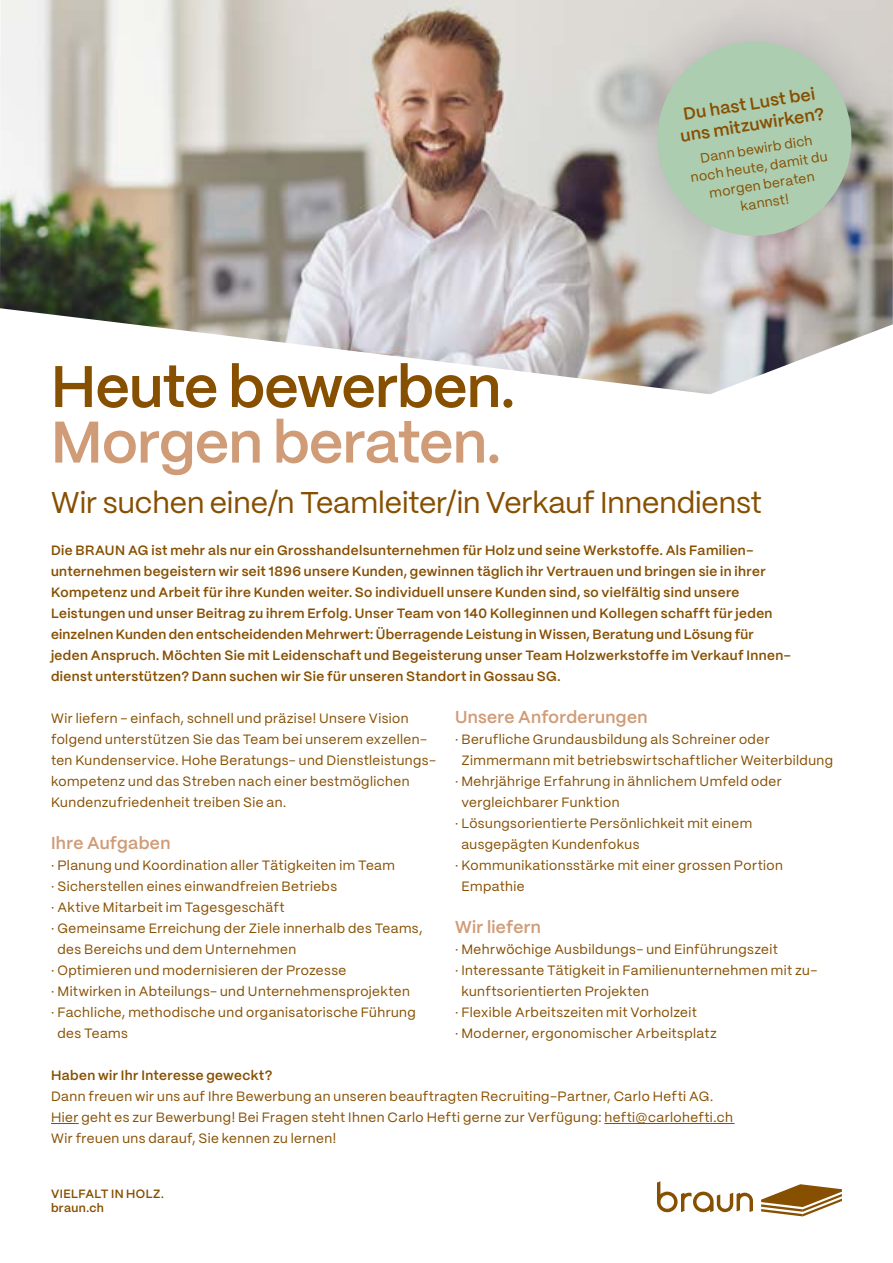
<style>
.page{position:relative;width:893px;height:1263px;background:#fff}
.page>*{position:absolute;margin:0;border:0;box-sizing:border-box;transform-origin:0 0}
.t1{font:600 58.5px "PP Mori";letter-spacing:-.01em;color:#874f00}
.t2{font:600 58.5px "PP Mori";letter-spacing:-.01em;color:#d09c78}
.t3{font:30px "PP Mori";letter-spacing:-.005em;color:#874f00}
.t4{font:600 17.25px "PP Mori";letter-spacing:.02em;color:#d09c78}
.t5{font:600 17.25px/21px "PP Mori";color:#874f00;text-align:center}
.t6{font:13.5px/21px "PP Mori";letter-spacing:.03em;color:#874f00}
.t7{font:600 13.5px/21px "PP Mori";letter-spacing:.03em;color:#874f00}
.t8{font:600 12px/14.2px "PP Mori";letter-spacing:.035em;color:#874f00}
</style>
<div class="page">
<svg style="left:657px;top:1181px;width:96px;height:31px"></svg>
<svg style="left:761px;top:1184px;width:81px;height:32px"></svg>
<img style="left:0;top:0;width:893px;height:394px">
<svg style="left:591px;top:0;width:302px;height:303px;background:#bdb7b2"></svg>
<svg style="left:650px;top:35px;width:209px;height:208px;background:#b2c8b3"></svg>
<svg style="left:51px;top:1123px;width:28px;height:1px"></svg>
<hr style="left:604px;top:1123px;width:130px;height:1px;background:#874f00">
<p class="t5" style="left:675px;top:104px;width:147px;rotate:-9deg">Du hast Lust bei uns mitzuwirken?</p>
<p class="t6" style="left:686px;top:150px;width:140px;line-height:18px;text-align:center;rotate:-9deg">Dann bewirb dich noch heute, damit du morgen beraten kannst!</p>
<h1 class="t1" style="left:51px;top:336px;width:465px">Heute bewerben.</h1>
<h1 class="t2" style="left:51px;top:391px;width:451px">Morgen beraten.</h1>
<h2 class="t3" style="left:51px;top:477px;width:713px">Wir suchen eine/n Teamleiter/in Verkauf Innendienst</h2>
<p class="t7" style="left:51px;top:539px;width:741px">Die BRAUN AG ist mehr als nur ein Grosshandelsunternehmen für Holz und seine Werkstoffe. Als Familien&shy;unternehmen begeistern wir seit 1896 unsere Kunden, gewinnen täglich ihr Vertrauen und bringen sie in ihrer Kompetenz und Arbeit für ihre Kunden weiter. So individuell unsere Kunden sind, so vielfältig sind unsere Leistungen und unser Beitrag zu ihrem Erfolg. Unser Team von 140 Kolleginnen und Kollegen schafft für jeden einzelnen Kunden den entscheidenden Mehrwert: Überragende Leistung in Wissen, Beratung und Lösung für jeden Anspruch. Möchten Sie mit Leidenschaft und Begeisterung unser Team Holzwerkstoffe im Verkauf Innen&shy;dienst unterstützen? Dann suchen wir Sie für unseren Standort in Gossau SG.</p>
<p class="t6" style="left:51px;top:707px;width:386px">Wir liefern - einfach, schnell und präzise! Unsere Vision folgend unterstützen Sie das Team bei unserem exzellen&shy;ten Kundenservice. Hohe Beratungs- und Dienstleistungs&shy;kompetenz und das Streben nach einer bestmöglichen Kundenzufriedenheit treiben Sie an.</p>
<p class="t4" style="left:51px;top:828px;width:121px">Ihre Aufgaben</p>
<p class="t6" style="left:51px;top:854px;width:345px">· Planung und Koordination aller Tätigkeiten im Team</p>
<p class="t6" style="left:51px;top:875px;width:288px">· Sicherstellen eines einwandfreien Betriebs</p>
<p class="t6" style="left:51px;top:896px;width:235px">· Aktive Mitarbeit im Tagesgeschäft</p>
<p class="t6" style="left:51px;top:917px;width:373px">· Gemeinsame Erreichung der Ziele innerhalb des Teams,</p>
<p class="t6" style="left:57px;top:938px;width:240px">des Bereichs und dem Unternehmen</p>
<p class="t6" style="left:51px;top:959px;width:297px">· Optimieren und modernisieren der Prozesse</p>
<p class="t6" style="left:51px;top:980px;width:360px">· Mitwirken in Abteilungs- und Unternehmensprojekten</p>
<p class="t6" style="left:51px;top:1001px;width:366px">· Fachliche, methodische und organisatorische Führung</p>
<p class="t6" style="left:57px;top:1022px;width:72px">des Teams</p>
<p class="t4" style="left:455px;top:702px;width:194px">Unsere Anforderungen</p>
<p class="t6" style="left:455px;top:728px;width:316px">· Berufliche Grundausbildung als Schreiner oder</p>
<p class="t6" style="left:461px;top:749px;width:373px">Zimmermann mit betriebswirtschaftlicher Weiterbildung</p>
<p class="t6" style="left:455px;top:770px;width:328px">· Mehrjährige Erfahrung in ähnlichem Umfeld oder</p>
<p class="t6" style="left:461px;top:791px;width:160px">vergleichbarer Funktion</p>
<p class="t6" style="left:455px;top:812px;width:299px">· Lösungsorientierte Persönlichkeit mit einem</p>
<p class="t6" style="left:461px;top:833px;width:180px">ausgepägten Kundenfokus</p>
<p class="t6" style="left:455px;top:854px;width:329px">· Kommunikationsstärke mit einer grossen Portion</p>
<p class="t6" style="left:461px;top:875px;width:65px">Empathie</p>
<p class="t4" style="left:455px;top:912px;width:87px">Wir liefern</p>
<p class="t6" style="left:455px;top:938px;width:324px">· Mehrwöchige Ausbildungs- und Einführungszeit</p>
<p class="t6" style="left:455px;top:959px;width:364px">· Interessante Tätigkeit in Familienunternehmen mit zu-</p>
<p class="t6" style="left:461px;top:980px;width:189px">kunftsorientierten Projekten</p>
<p class="t6" style="left:455px;top:1001px;width:243px">· Flexible Arbeitszeiten mit Vorholzeit</p>
<p class="t6" style="left:455px;top:1022px;width:263px">· Moderner, ergonomischer Arbeitsplatz</p>
<p class="t7" style="left:51px;top:1064px;width:223px">Haben wir Ihr Interesse geweckt?</p>
<p class="t6" style="left:51px;top:1085px;width:683px">Dann freuen wir uns auf Ihre Bewerbung an unseren beauftragten Recruiting-Partner, Carlo Hefti AG.<br>Hier geht es zur Bewerbung! Bei Fragen steht Ihnen Carlo Hefti gerne zur Verfügung: hefti@carlohefti.ch<br>Wir freuen uns darauf, Sie kennen zu lernen!</p>
<p class="t8" style="left:51px;top:1186px;width:115px">VIELFALT IN HOLZ. braun.ch</p>
</div>
